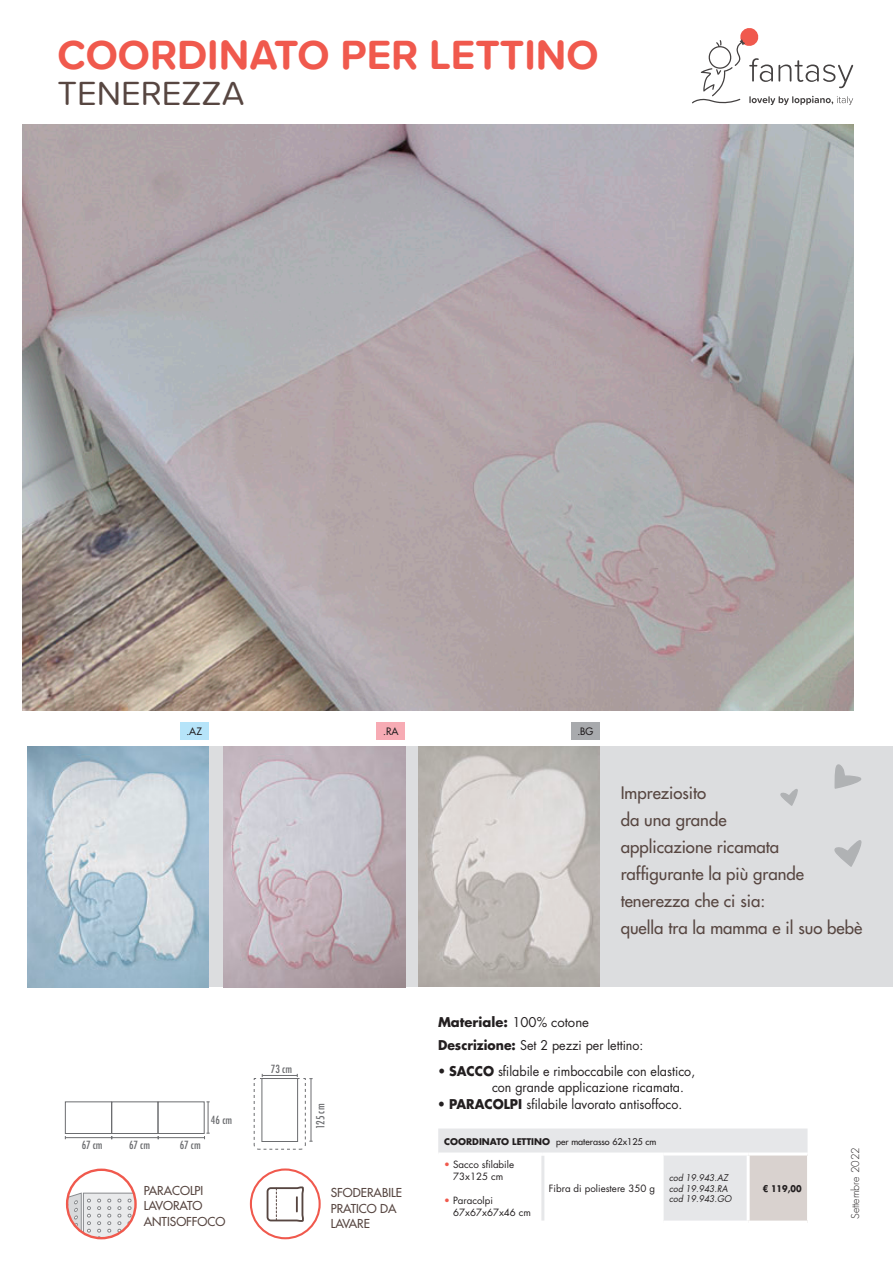
<style>
.page{position:relative;width:893px;height:1263px;background:#fff}
.page>*{position:absolute;margin:0;border:0;box-sizing:border-box;transform-origin:0 0}
.t1{font:700 42px "Proxima Soft";color:#f0594d}
.t2{font:34.5px "Proxima Soft";color:#574641}
.t3{font:500 16.8px "Futura Std";color:#574641}
.t4{font:13.2px/16.5px "Futura Std";color:#231f20;scale:.95 1}
.t5{font:700 13.2px "Futura Std";color:#231f20}
.t6{font:500 12px/15.5px "Futura Std";color:#574641}
.t7{font:500 condensed 10.95px "Futura";color:#6c6d70}
.t8{font:300 10.5px "Futura Std";color:#231f20}
.t9{font:500 10.05px "Futura Std";color:#231f20}
.t10{font:9.75px "Futura Std";color:#231f20}
.t11{font:500 9px "Futura Std";color:#231f20}
.t12{font:italic 9px "Futura Std";color:#231f20;scale:.95 1}
.t13{font:700 9px "Futura Std";color:#231f20;scale:.9 1}
.s1{font-weight:400}
.s2{font-weight:700}
.s3{color:#f0594d}
</style>
<div class="page">
<div style="left:27px;top:747px;width:866px;height:240px;background:#dcdddf"></div>
<div style="left:571px;top:722px;width:29px;height:18px;background:#a8aaad"></div>
<img style="left:22px;top:125px;width:832px;height:585px">
<div style="left:180px;top:722px;width:28px;height:18px;background:#b6e4f9"></div>
<div style="left:376px;top:722px;width:29px;height:18px;background:#f7abb4"></div>
<svg style="left:253px;top:1074px;width:60px;height:76px"></svg>
<div style="left:65px;top:1101px;width:47px;height:33px;border:1px solid #6c6d70"></div>
<div style="left:158px;top:1101px;width:47px;height:33px;border:1px solid #6c6d70"></div>
<hr style="left:65px;top:1137px;width:47px;height:1px;background:#6c6d70">
<hr style="left:208px;top:1102px;width:1px;height:31px;background:#6c6d70">
<hr style="left:112px;top:1137px;width:46px;height:1px;background:#6c6d70">
<hr style="left:158px;top:1137px;width:47px;height:1px;background:#6c6d70">
<div style="left:111px;top:1101px;width:47px;height:33px;border:1px solid #6c6d70"></div>
<div style="left:438px;top:1128px;width:369px;height:24px;background:#e6e7e9"></div>
<div style="left:663px;top:1154px;width:85px;height:68px;background:#e6e7e9"></div>
<div style="left:748px;top:1154px;width:59px;height:68px;background:#d9d2cf"></div>
<hr style="left:663px;top:1155px;width:1px;height:65px;background:#fff">
<hr style="left:541px;top:1155px;width:3px;height:65px;background:#e6e7e9">
<hr style="left:747px;top:1155px;width:3px;height:65px;background:#fff">
<hr style="left:663px;top:1152px;width:85px;height:3px;background:#fff">
<hr style="left:748px;top:1152px;width:60px;height:3px;background:#fff">
<hr style="left:663px;top:1220px;width:85px;height:3px;background:#fff">
<hr style="left:748px;top:1220px;width:60px;height:3px;background:#fff">
<svg style="left:67px;top:1170px;width:69px;height:68px"></svg>
<svg style="left:67px;top:1193px;width:69px;height:46px"></svg>
<div style="left:66px;top:1168px;width:71px;height:71px;border:2px solid #f0594d;border-radius:50%"></div>
<div style="left:250px;top:1168px;width:71px;height:71px;border:2px solid #f0594d;border-radius:50%"></div>
<svg style="left:266px;top:1186px;width:37px;height:36px"></svg>
<img style="left:224px;top:747px;width:181px;height:240px">
<img style="left:28px;top:747px;width:180px;height:240px">
<img style="left:418px;top:747px;width:182px;height:240px">
<svg style="left:834px;top:840px;width:28px;height:27px"></svg>
<svg style="left:780px;top:789px;width:18px;height:17px"></svg>
<svg style="left:834px;top:764px;width:27px;height:25px"></svg>
<svg style="left:692px;top:28px;width:161px;height:77px"></svg>
<p class="t1" style="left:57px;top:23px;width:543px">COORDINATO PER LETTINO</p>
<p class="t2" style="left:57px;top:67px;width:189px">TENEREZZA</p>
<p class="t9" style="left:186px;top:725px;width:17px">.AZ</p>
<p class="t9" style="left:383px;top:725px;width:17px">.RA</p>
<p class="t9" style="left:577px;top:725px;width:18px">.BG</p>
<p class="t3" style="left:621px;top:782px;width:87px">Impreziosito</p>
<p class="t3" style="left:621px;top:809px;width:107px">da una grande</p>
<p class="t3" style="left:621px;top:836px;width:160px">applicazione ricamata</p>
<p class="t3" style="left:621px;top:863px;width:185px">raffigurante la più grande</p>
<p class="t3" style="left:621px;top:890px;width:146px">tenerezza che ci sia:</p>
<p class="t3" style="left:621px;top:917px;width:243px">quella tra la mamma e il suo bebè</p>
<p class="t7" style="left:82px;top:1138px;width:22px">67 cm</p>
<p class="t7" style="left:129px;top:1138px;width:22px">67 cm</p>
<p class="t7" style="left:180px;top:1138px;width:22px">67 cm</p>
<p class="t7" style="left:211px;top:1112px;width:23px">46 cm</p>
<p class="t6" style="left:144px;top:1183px;width:61px">PARACOLPI</p>
<p class="t6" style="left:144px;top:1198px;width:60px">LAVORATO</p>
<p class="t6" style="left:144px;top:1213px;width:83px">ANTISOFFOCO</p>
<p class="t7" style="left:271px;top:1061px;width:23px">73 cm</p>
<p class="t7" style="left:314px;top:1129px;width:27px;rotate:-90deg">125 cm</p>
<p class="t6" style="left:331px;top:1185px;width:73px">SFODERABILE</p>
<p class="t6" style="left:331px;top:1201px;width:67px">PRATICO DA<br>LAVARE</p>
<p class="t5" style="left:438px;top:1013px;width:153px">Materiale: <span class="s1">100% cotone</span></p>
<p class="t4" style="left:438px;top:1037px;width:218px"><span class="s2">Descrizione:</span> Set 2 pezzi per lettino:</p>
<p class="t4" style="left:492px;top:1062px;width:215px;text-indent:-54px">• <span class="s2">SACCO</span> sfilabile e rimboccabile con elastico, con grande applicazione ricamata.</p>
<p class="t4" style="left:438px;top:1095px;width:259px">• <span class="s2">PARACOLPI</span> sfilabile lavorato antisoffoco.</p>
<p class="t11" style="left:444px;top:1136px;width:214px"><span class="s2">COORDINATO LETTINO</span> per materasso 62x125 cm</p>
<p class="t10" style="left:444px;top:1158px;width:71px"><span class="s3">•</span> Sacco sfilabile</p>
<p class="t10" style="left:453px;top:1170px;width:52px">73x125 cm</p>
<p class="t10" style="left:444px;top:1194px;width:50px"><span class="s3">•</span> Paracolpi</p>
<p class="t10" style="left:453px;top:1206px;width:79px">67x67x67x46 cm</p>
<p class="t10" style="left:549px;top:1182px;width:108px">Fibra di poliestere 350 g</p>
<p class="t12" style="left:669px;top:1172px;width:64px">cod 19.943.AZ</p>
<p class="t12" style="left:669px;top:1183px;width:63px">cod 19.943.RA</p>
<p class="t12" style="left:669px;top:1193px;width:67px">cod 19.943.GO</p>
<p class="t13" style="left:763px;top:1182px;width:45px">€ 119,00</p>
<p class="t8" style="left:849px;top:1219px;width:73px;rotate:-90deg">Settembre 2022</p>
</div>
